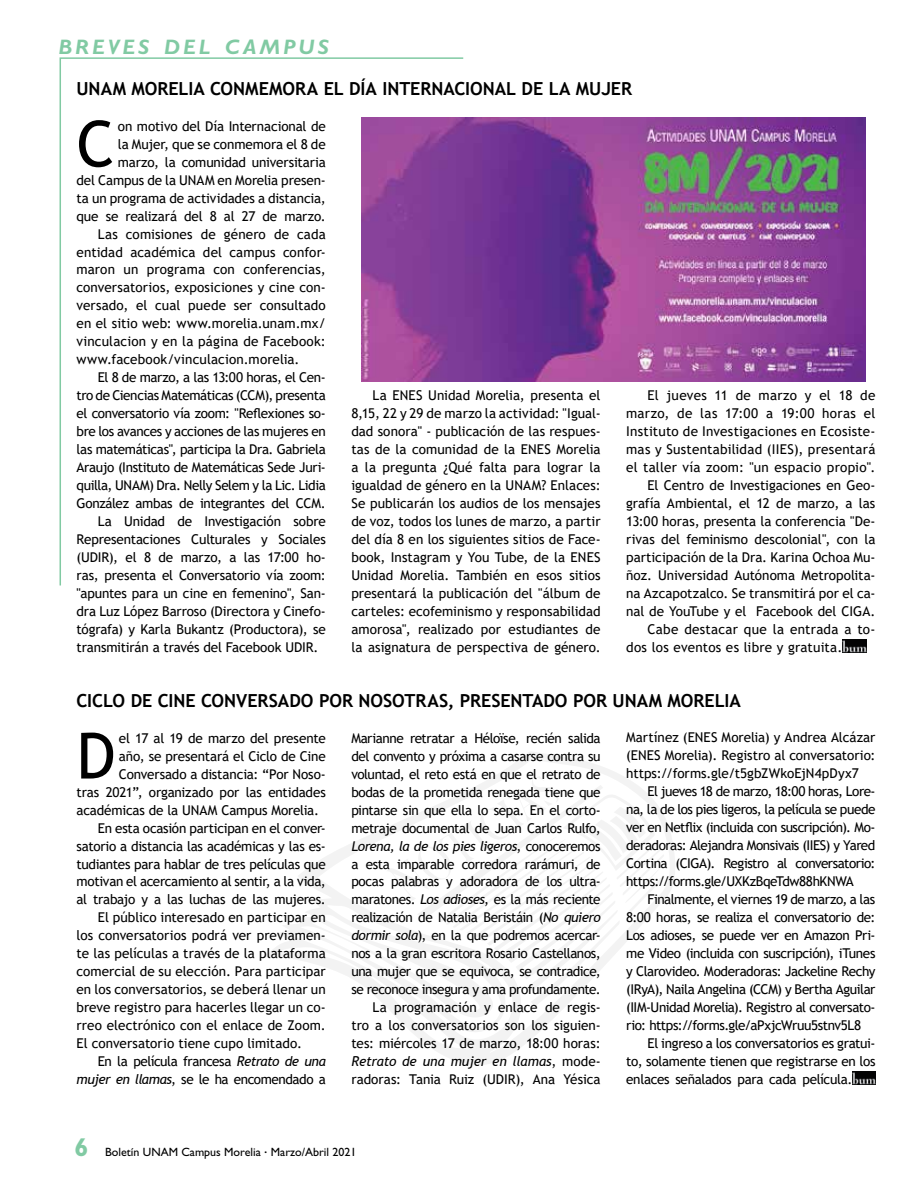
<style>
.page{position:relative;width:918px;height:1188px;background:#fff}
.page>*{position:absolute;margin:0;border:0;box-sizing:border-box;transform-origin:0 0}
.t1{font:63.75px "Trebuchet MS";color:#000}
.t2{font:700 25.5px "Gill Sans Std";color:#81caa3}
.t3{font:italic 700 21px "Gill Sans Std";letter-spacing:.145em;color:#81caa3}
.t4{font:700 18px "Trebuchet MS";letter-spacing:-.005em;color:#000}
.t5{font:13.5px/18px "Trebuchet MS";letter-spacing:-.01em;color:#000;text-align:justify}
.t6{font:13.5px/18px "Trebuchet MS";letter-spacing:-.03em;color:#000;text-align:right}
.t7{font:13.5px "Trebuchet MS";letter-spacing:.01em;color:#000}
.t8{font:13.5px "Trebuchet MS";letter-spacing:.015em;color:#000}
.t9{font:13.5px "Trebuchet MS";letter-spacing:.02em;color:#000}
.t10{font:13.5px "Trebuchet MS";letter-spacing:-.035em;color:#000}
.t11{font:12px "Gill Sans Std";color:#000}
.s1{font-style:italic}
</style>
<div class="page">
<svg style="left:266px;top:752px;width:409px;height:313px"></svg>
<svg style="left:386px;top:776px;width:279px;height:231px"></svg>
<svg style="left:59px;top:57px;width:406px;height:529px"></svg>
<img style="left:843px;top:640px;width:23px;height:13px">
<img style="left:362px;top:118px;width:503px;height:263px">
<img style="left:852px;top:1072px;width:23px;height:13px">
<h3 class="t3" style="left:59px;top:34px;width:272px">BREVES DEL CAMPUS</h3>
<h3 class="t4" style="left:77px;top:77px;width:69px">UNAMMOR</h3>
<h3 class="t4" style="left:169px;top:77px;width:55px">ELIA CONM</h3>
<h3 class="t4" style="left:259px;top:77px;width:24px">EMOR</h3>
<h3 class="t4" style="left:307px;top:77px;width:159px">A ELDÍA INTERNACION</h3>
<h3 class="t4" style="left:495px;top:77px;width:94px">AL DE LA MUJ</h3>
<h3 class="t4" style="left:611px;top:77px;width:21px">ER</h3>
<h1 class="t1" style="left:77px;top:104px;width:40px">C</h1>
<p class="t5" style="left:118px;top:117px;width:209px">on motivo del Día I nternacional de</p>
<p class="t5" style="left:118px;top:135px;width:209px">la Mujer, que se conmemora el 8 de</p>
<p class="t5" style="left:118px;top:153px;width:209px">marzo, la comunidad universitaria</p>
<p class="t5" style="left:77px;top:171px;width:251px">del Campus de la UNAM en Morelia presen-</p>
<p class="t5" style="left:77px;top:189px;width:251px">ta un programa de actividades a distancia,</p>
<p class="t5" style="left:77px;top:207px;width:251px">que se realizará del 8 al 27 de marzo.</p>
<p class="t7" style="left:98px;top:225px;width:230px">Las comisiones de género de cada</p>
<p class="t5" style="left:77px;top:243px;width:251px">entidad académica del campus confor-</p>
<p class="t7" style="left:77px;top:261px;width:251px">maron un programa con conferencias,</p>
<p class="t7" style="left:77px;top:279px;width:251px">conversatorios, exposiciones y cine con-</p>
<p class="t7" style="left:77px;top:297px;width:251px">versado, el cual puede ser consultado</p>
<p class="t5" style="left:77px;top:315px;width:251px">en el sitio web: www.morelia.unam.mx/</p>
<p class="t7" style="left:77px;top:333px;width:251px">vinculacion y en la página de Facebook:</p>
<p class="t7" style="left:77px;top:351px;width:225px">www.facebook/vinculacion.morelia.</p>
<p class="t5" style="left:98px;top:369px;width:230px">El 8 de marzo, a las 13:00 horas, el Cen-</p>
<p class="t5" style="left:77px;top:387px;width:251px">tro de Ciencias Matemáticas (CCM), presenta</p>
<p class="t5" style="left:77px;top:405px;width:251px">el conversatorio vía zoom: "Reflexiones so-</p>
<p class="t5" style="left:77px;top:423px;width:251px">bre los avances y acciones de las mujeres en</p>
<p class="t6" style="left:77px;top:441px;width:251px">las matemáticas", participa la Dra. Gabriela</p>
<p class="t6" style="left:77px;top:459px;width:251px">Araujo (I nstituto de Matemáticas Sede Juri-</p>
<p class="t6" style="left:77px;top:477px;width:251px">quilla, UNAM) Dra. Nelly Selem y la Lic. Lidia</p>
<p class="t5" style="left:77px;top:495px;width:251px">González ambas de integrantes del CCM.</p>
<p class="t5" style="left:98px;top:513px;width:230px">La Unidad de I nvestigación sobre</p>
<p class="t5" style="left:77px;top:531px;width:251px">Representaciones Culturales y Sociales</p>
<p class="t5" style="left:77px;top:549px;width:251px">(UDIR), el 8 de marzo, a las 17:00 ho-</p>
<p class="t5" style="left:77px;top:567px;width:251px">ras, presenta el Conversatorio vía zoom:</p>
<p class="t5" style="left:77px;top:585px;width:251px">"apuntes para un cine en femenino", San-</p>
<p class="t5" style="left:77px;top:603px;width:251px">dra Luz López Barroso (Directora y Cinefo-</p>
<p class="t5" style="left:77px;top:621px;width:251px">tógrafa) y Karla Bukantz (Productora), se</p>
<p class="t5" style="left:77px;top:639px;width:244px">transmitirán a través del Facebook UDIR.</p>
<p class="t5" style="left:351px;top:387px;width:251px;text-indent:21px">La ENES Unidad Morelia, presenta el 8,15, 22 y 29 de marzo la actividad: "I gual&shy;dad sonora" - publicación de las respues&shy;tas de la comunidad de la ENES Morelia a la pregunta ¿Qué falta para lograr la igualdad de género en la UNAM? Enlaces:<br>Se publicarán los audios de los mensajes de voz, todos los lunes de marzo, a partir del día 8 en los siguientes sitios de Face&shy;book, I nstagram y You Tube, de la ENES Unidad Morelia. También en esos sitios presentará la publicación del "álbum de carteles: ecofeminismo y responsabilidad amorosa", realizado por estudiantes de la asignatura de perspectiva de género.</p>
<p class="t8" style="left:647px;top:387px;width:230px">El jueves 11 de marzo y el 18 de</p>
<p class="t9" style="left:626px;top:405px;width:251px">marzo, de las 17:00 a 19:00 horas el</p>
<p class="t8" style="left:626px;top:423px;width:251px">I nstituto de I nvestigaciones en Ecosiste-</p>
<p class="t8" style="left:626px;top:441px;width:251px">mas y Sustentabilidad (II ES), presentará</p>
<p class="t9" style="left:626px;top:459px;width:251px">el taller vía zoom: "un espacio propio".</p>
<p class="t5" style="left:647px;top:476px;width:230px">El Centro de I nvestigaciones en Geo-</p>
<p class="t5" style="left:626px;top:494px;width:251px">grafía Ambiental, el 12 de marzo, a las</p>
<p class="t5" style="left:626px;top:512px;width:251px">13:00 horas, presenta la conferencia "De-</p>
<p class="t5" style="left:626px;top:530px;width:251px">rivas del feminismo descolonial", con la</p>
<p class="t5" style="left:626px;top:548px;width:251px">participación de la Dra. Karina Ochoa Mu-</p>
<p class="t5" style="left:626px;top:566px;width:251px">ñoz. Universidad Autónoma Metropolita-</p>
<p class="t5" style="left:626px;top:584px;width:251px">na Azcapotzalco. Se transmitirá por el ca-</p>
<p class="t5" style="left:626px;top:602px;width:251px">nal de YouTube y el Facebook del CI GA.</p>
<p class="t9" style="left:647px;top:621px;width:230px">Cabe destacar que la entrada a to-</p>
<p class="t8" style="left:626px;top:639px;width:218px">dos los eventos es libre y gratuita.</p>
<h3 class="t4" style="left:77px;top:689px;width:11px">CICLO</h3>
<h3 class="t4" style="left:131px;top:689px;width:83px">DE CINE CONV</h3>
<h3 class="t4" style="left:248px;top:689px;width:84px">ERSADO POR</h3>
<h3 class="t4" style="left:359px;top:689px;width:13px">NOSOTR</h3>
<h3 class="t4" style="left:427px;top:689px;width:158px">AS, PRESENTADO POR</h3>
<h3 class="t4" style="left:613px;top:689px;width:69px">UNAMMOR</h3>
<h3 class="t4" style="left:705px;top:689px;width:38px">ELIA</h3>
<h1 class="t1" style="left:77px;top:716px;width:41px">D</h1>
<p class="t5" style="left:119px;top:729px;width:208px">el 17 al 19 de marzo del presente</p>
<p class="t5" style="left:119px;top:747px;width:208px">año, se presentará el Ciclo de Cine</p>
<p class="t5" style="left:119px;top:765px;width:208px">Conversado a distancia: “Por Noso-</p>
<p class="t5" style="left:77px;top:783px;width:251px">tras 2021”, organizado por las entidades</p>
<p class="t5" style="left:77px;top:801px;width:244px">académicas de la UNAM Campus Morelia.</p>
<p class="t5" style="left:98px;top:819px;width:230px">En esta ocasión participan en el conver-</p>
<p class="t5" style="left:77px;top:837px;width:251px">satorio a distancia las académicas y las es-</p>
<p class="t5" style="left:77px;top:855px;width:251px">tudiantes para hablar de tres películas que</p>
<p class="t5" style="left:77px;top:873px;width:251px">motivan el acercamiento al sentir, a la vida,</p>
<p class="t5" style="left:77px;top:891px;width:251px">al trabajo y a las luchas de las mujeres.</p>
<p class="t5" style="left:98px;top:909px;width:230px">El público interesado en participar en</p>
<p class="t5" style="left:77px;top:927px;width:251px">los conversatorios podrá ver previamen-</p>
<p class="t5" style="left:77px;top:945px;width:251px">te las películas a través de la plataforma</p>
<p class="t5" style="left:77px;top:963px;width:251px">comercial de su elección. Para participar</p>
<p class="t5" style="left:77px;top:981px;width:251px">en los conversatorios, se deberá llenar un</p>
<p class="t5" style="left:77px;top:999px;width:251px">breve registro para hacerles llegar un co-</p>
<p class="t5" style="left:77px;top:1017px;width:251px">rreo electrónico con el enlace de Zoom.</p>
<p class="t5" style="left:77px;top:1035px;width:227px">El conversatorio tiene cupo limitado.</p>
<p class="t10" style="left:98px;top:1053px;width:230px">En la película francesa <span class="s1">Retrato de una</span></p>
<p class="t6" style="left:77px;top:1071px;width:251px"><span class="s1">mujer en llamas</span>, se le ha encomendado a</p>
<p class="t6" style="left:351px;top:729px;width:251px">Marianne retratar a Héloïse, recién salida del convento y próxima a casarse contra su voluntad, el reto está en que el retrato de bodas de la prometida renegada tiene que pintarse sin que ella lo sepa. En el corto&shy;metraje documental de Juan Carlos Rulfo, <span class="s1">Lorena, la de los pies ligeros</span>, conoceremos a esta imparable corredora rarámuri, de pocas palabras y adoradora de los ultra&shy;maratones. <span class="s1">Los adioses</span>, es la más reciente realización de Natalia Beristáin (<span class="s1">No quiero dormir sola</span>), en la que podremos acercar&shy;nos a la gran escritora Rosario Castellanos, una mujer que se equivoca, se contradice, se reconoce insegura y ama profundamente.<br>La programación y enlace de regis-<br>tro a los conversatorios son los siguien&shy;tes: miércoles 17 de marzo, 18:00 horas:<br><span class="s1">Retrato de una mujer en llamas</span>, mode&shy;radoras: Tania Ruiz (UDIR), Ana Yésica</p>
<p class="t5" style="left:626px;top:729px;width:251px">Martínez (ENES Morelia) y Andrea Alcázar (ENES Morelia). Registro al conversatorio: https://forms.gle/t5gbZWkoEjN4pDyx7</p>
<p class="t5" style="left:626px;top:783px;width:251px;text-indent:21px">El jueves 18 de marzo, 18:00 horas, Lore&shy;na, la de los pies ligeros, la película se puede ver en Netflix (incluida con suscripción). Mo&shy;deradoras: Alejandra Monsivais (II ES) y Yared Cortina (CI GA). Registro al conversatorio: https://forms.gle/UXKzBqeTdw88hKNWA</p>
<p class="t5" style="left:626px;top:891px;width:251px;text-indent:21px">Finalmente, el viernes 19 de marzo, a las 8:00 horas, se realiza el conversatorio de:<br>Los adioses, se puede ver en Amazon Pri&shy;me Video (incluida con suscripción), iTunes y Clarovideo. Moderadoras: Jackeline Rechy (IRyA), Naila Angelina (CCM) y Bertha Aguilar (IIM-Unidad Morelia). Registro al conversato&shy;rio: https://forms.gle/aPxjcWruu5stnv5L8</p>
<p class="t5" style="left:626px;top:1034px;width:251px;text-indent:21px">El ingreso a los conversatorios es gratui&shy;to, solamente tienen que registrarse en los enlaces señalados para cada película.</p>
<h2 class="t2" style="left:74px;top:1132px;width:16px">6</h2>
<p class="t11" style="left:105px;top:1145px;width:253px">Boletín UNAM Campus Morelia <sup>.</sup> Marzo/Abril 2021</p>
</div>
